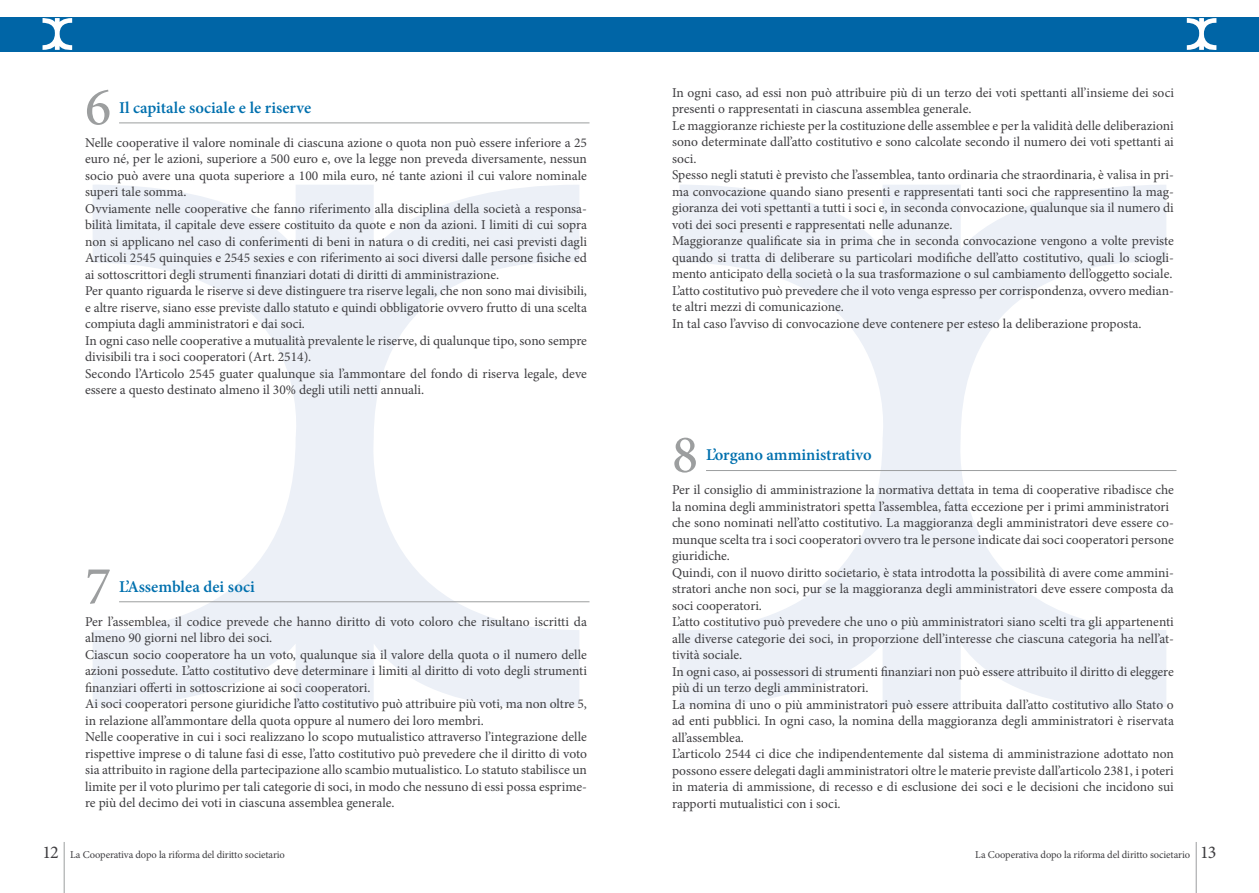
<style>
.page{position:relative;width:1259px;height:893px;background:#fff}
.page>*{position:absolute;margin:0;border:0;box-sizing:border-box;transform-origin:0 0}
.t1{font:500 54px "Minion Pro";color:#9c9e9f}
.t2{font:600 16.5px "Minion Pro";color:#0070ae}
.t3{font:13.5px/16.5px "Minion Pro";color:#3e3d40}
.t4{font:10.5px "Minion Pro";letter-spacing:-.01em;color:#3e3d40}
.s1{font-size:18px}
</style>
<div class="page">
<div style="left:0;top:17px;width:1259px;height:34px;background:#0065a6"></div>
<svg style="left:43px;top:18px;width:29px;height:32px"></svg>
<svg style="left:93px;top:185px;width:486px;height:523px"></svg>
<svg style="left:680px;top:185px;width:486px;height:523px"></svg>
<svg style="left:1186px;top:18px;width:30px;height:32px"></svg>
<hr style="left:64px;top:842px;width:1px;height:51px;background:#9c9e9f">
<hr style="left:1195px;top:842px;width:1px;height:51px;background:#9c9e9f">
<hr style="left:119px;top:123px;width:470px;height:1px;background:#9c9e9f">
<hr style="left:119px;top:601px;width:470px;height:1px;background:#9c9e9f">
<hr style="left:706px;top:470px;width:470px;height:1px;background:#9c9e9f">
<h1 class="t1" style="left:85px;top:71px;width:28px">6</h1>
<p class="t2" style="left:119px;top:96px;width:194px">Il capitale sociale e le riserve</p>
<p class="t3" style="left:85px;top:134px;width:503px">Nelle cooperative il valore nominale di ciascuna azione o quota non può essere inferiore a 25 euro né, per le azioni, superiore a 500 euro e, ove la legge non preveda diversamente, nessun socio può avere una quota superiore a 100 mila euro, né tante azioni il cui valore nominale superi tale somma.<br>Ovviamente nelle cooperative che fanno riferimento alla disciplina della società a responsa&shy;bilità limitata, il capitale deve essere costituito da quote e non da azioni. I limiti di cui sopra non si applicano nel caso di conferimenti di beni in natura o di crediti, nei casi previsti dagli Articoli 2545 quinquies e 2545 sexies e con riferimento ai soci diversi dalle persone fisiche ed ai sottoscrittori degli strumenti finanziari dotati di diritti di amministrazione.<br>Per quanto riguarda le riserve si deve distinguere tra riserve legali, che non sono mai divisibili, e altre riserve, siano esse previste dallo statuto e quindi obbligatorie ovvero frutto di una scelta compiuta dagli amministratori e dai soci.<br>In ogni caso nelle cooperative a mutualità prevalente le riserve, di qualunque tipo, sono sempre divisibili tra i soci cooperatori (Art. 2514).<br>Secondo l’Articolo 2545 guater qualunque sia l’ammontare del fondo di riserva legale, deve essere a questo destinato almeno il 30% degli utili netti annuali.</p>
<h1 class="t1" style="left:85px;top:549px;width:28px">7</h1>
<p class="t2" style="left:119px;top:575px;width:137px">L’Assemblea dei soci</p>
<p class="t3" style="left:85px;top:613px;width:503px">Per l’assemblea, il codice prevede che hanno diritto di voto coloro che risultano iscritti da almeno 90 giorni nel libro dei soci.<br>Ciascun socio cooperatore ha un voto, qualunque sia il valore della quota o il numero delle azioni possedute. L’atto costitutivo deve determinare i limiti al diritto di voto degli strumenti finanziari offerti in sottoscrizione ai soci cooperatori.<br>Ai soci cooperatori persone giuridiche l’atto costitutivo può attribuire più voti, ma non oltre 5, in relazione all’ammontare della quota oppure al numero dei loro membri.<br>Nelle cooperative in cui i soci realizzano lo scopo mutualistico attraverso l’integrazione delle rispettive imprese o di talune fasi di esse, l’atto costitutivo può prevedere che il diritto di voto sia attribuito in ragione della partecipazione allo scambio mutualistico. Lo statuto stabilisce un limite per il voto plurimo per tali categorie di soci, in modo che nessuno di essi possa esprime&shy;re più del decimo dei voti in ciascuna assemblea generale.</p>
<p class="t3" style="left:672px;top:84px;width:503px">In ogni caso, ad essi non può attribuire più di un terzo dei voti spettanti all’insieme dei soci presenti o rappresentati in ciascuna assemblea generale.<br>Le maggioranze richieste per la costituzione delle assemblee e per la validità delle deliberazioni sono determinate dall’atto costitutivo e sono calcolate secondo il numero dei voti spettanti ai soci.<br>Spesso negli statuti è previsto che l’assemblea, tanto ordinaria che straordinaria, è valisa in pri&shy;ma convocazione quando siano presenti e rappresentati tanti soci che rappresentino la mag&shy;gioranza dei voti spettanti a tutti i soci e, in seconda convocazione, qualunque sia il numero di voti dei soci presenti e rappresentati nelle adunanze.<br>Maggioranze qualificate sia in prima che in seconda convocazione vengono a volte previste quando si tratta di deliberare su particolari modifiche dell’atto costitutivo, quali lo sciogli&shy;mento anticipato della società o la sua trasformazione o sul cambiamento dell’oggetto sociale.<br>L’atto costitutivo può prevedere che il voto venga espresso per corrispondenza, ovvero median&shy;te altri mezzi di comunicazione.<br>In tal caso l’avviso di convocazione deve contenere per esteso la deliberazione proposta.</p>
<h1 class="t1" style="left:672px;top:418px;width:28px">8</h1>
<p class="t2" style="left:706px;top:444px;width:167px">L’organo amministrativo</p>
<p class="t3" style="left:672px;top:482px;width:503px">Per il consiglio di amministrazione la normativa dettata in tema di cooperative ribadisce che la nomina degli amministratori spetta l’assemblea, fatta eccezione per i primi amministratori che sono nominati nell’atto costitutivo. La maggioranza degli amministratori deve essere co&shy;munque scelta tra i soci cooperatori ovvero tra le persone indicate dai soci cooperatori persone giuridiche.<br>Quindi, con il nuovo diritto societario, è stata introdotta la possibilità di avere come ammini&shy;stratori anche non soci, pur se la maggioranza degli amministratori deve essere composta da soci cooperatori.<br>L’atto costitutivo può prevedere che uno o più amministratori siano scelti tra gli appartenenti alle diverse categorie dei soci, in proporzione dell’interesse che ciascuna categoria ha nell’at&shy;tività sociale.<br>In ogni caso, ai possessori di strumenti finanziari non può essere attribuito il diritto di eleggere più di un terzo degli amministratori.<br>La nomina di uno o più amministratori può essere attribuita dall’atto costitutivo allo Stato o ad enti pubblici. In ogni caso, la nomina della maggioranza degli amministratori è riservata all’assemblea.<br>L’articolo 2544 ci dice che indipendentemente dal sistema di amministrazione adottato non possono essere delegati dagli amministratori oltre le materie previste dall’articolo 2381, i poteri in materia di ammissione, di recesso e di esclusione dei soci e le decisioni che incidono sui rapporti mutualistici con i soci.</p>
<p class="t4" style="left:43px;top:848px;width:244px"><span class="s1">12</span> La Cooperativa dopo la riforma del diritto societario</p>
<p class="t4" style="left:975px;top:848px;width:243px">La Cooperativa dopo la riforma del diritto societario <span class="s1">13</span></p>
</div>
